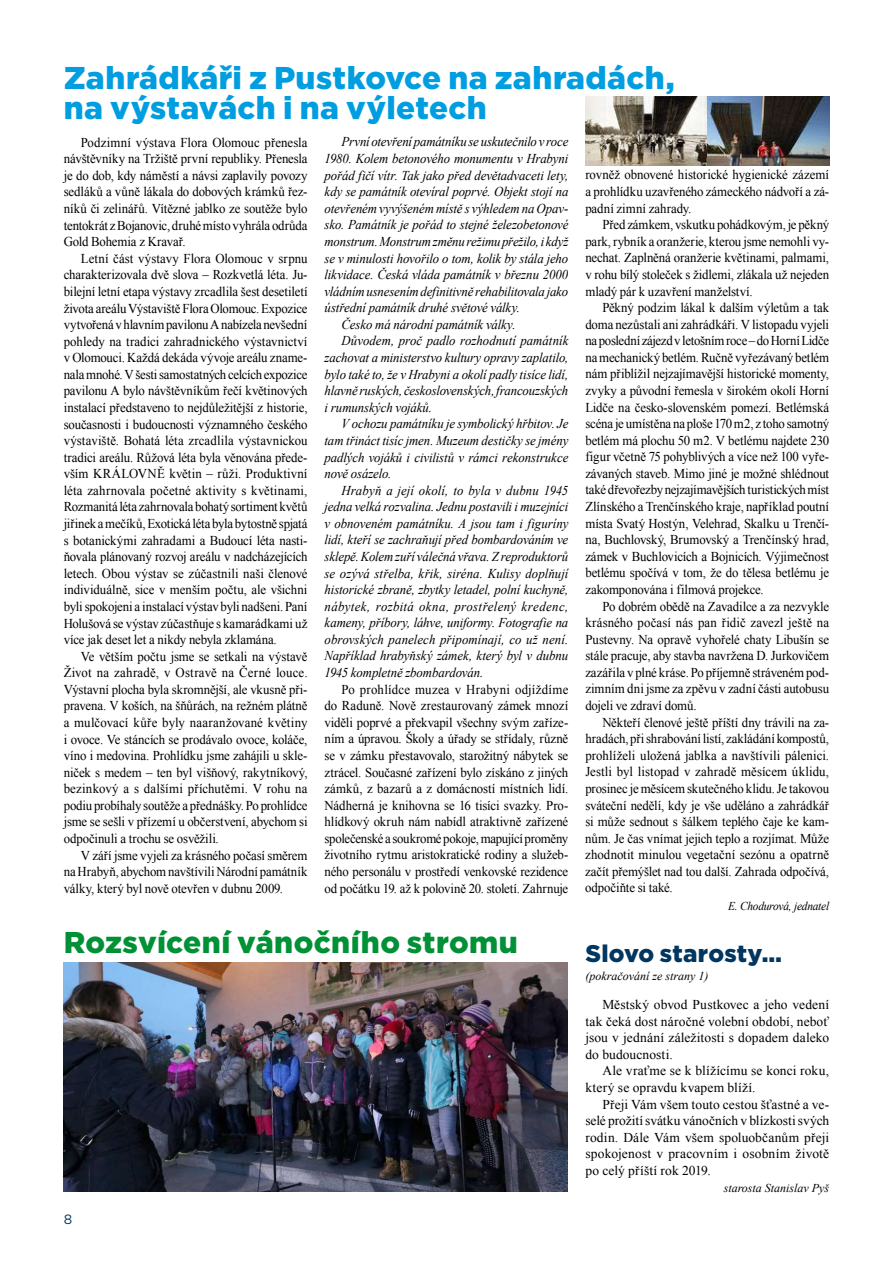
<style>
.page{position:relative;width:893px;height:1263px;background:#fff}
.page>*{position:absolute;margin:0;border:0;box-sizing:border-box;transform-origin:0 0}
.t1{font:900 31.5px/30px "Gotham";letter-spacing:.01em;color:#009ee0}
.t2{font:900 30px "Gotham";letter-spacing:.015em;color:#009036}
.t3{font:900 24px "Gotham";letter-spacing:.01em;color:#003660}
.t4{font:13.5px/16.6px "Times New Roman";letter-spacing:-.005em;color:#000;text-align:justify;scale:.95 1}
.t5{font:italic 13.5px "Times New Roman";letter-spacing:-.01em;color:#000;scale:.95 1}
.t6{font:13.5px/16.6px "Times New Roman";letter-spacing:-.005em;color:#000;text-align:justify}
.t7{font:italic 13.5px "Times New Roman";letter-spacing:.025em;color:#000;scale:.95 1}
.t8{font:italic 13.5px "Times New Roman";letter-spacing:.01em;color:#000;scale:.95 1}
.t9{font:13.5px "Gotham";color:#003660}
.t10{font:italic 12px "Times New Roman";color:#000}
.t11{font:italic 12px "Times New Roman";letter-spacing:-.02em;color:#000;scale:.95 1}
</style>
<div class="page">
<img style="left:585px;top:97px;width:244px;height:68px">
<img style="left:64px;top:962px;width:503px;height:229px">
<h1 class="t1" style="left:64px;top:62px;width:612px">Zahrádkáři z Pustkovce na zahradách, na výstavách i na výletech</h1>
<p class="t4" style="left:64px;top:134px;width:258px;text-indent:17px">Podzimní výstava Flora Olomouc přenesla návštěvníky na Tržiště první republiky. Přenesla je do dob, kdy náměstí a návsi zaplavily povozy sedláků a vůně lákala do dobových krámků řez&shy;níků či zelinářů. Vítězné jablko ze soutěže bylo tentokrát zBojanovic, druhé místo vyhrála odrůda Gold Bohemia z Kravař.</p>
<p class="t4" style="left:64px;top:250px;width:258px;text-indent:17px">Letní část výstavy Flora Olomouc v srpnu charakterizovala dvě slova – Rozkvetlá léta. Ju&shy;bilejní letní etapa výstavy zrcadlila šest desetiletí života areálu Výstaviště Flora Olomouc. Expozice vytvořená v hlavním pavilonu Anabízela nevšední pohledy na tradici zahradnického výstavnictví v Olomouci. Každá dekáda vývoje areálu zname&shy;nala mnohé. Všesti samostatných celcích expozice pavilonu A bylo návštěvníkům řečí květinových instalací představeno to nejdůležitější z historie, současnosti i budoucnosti významného českého výstaviště. Bohatá léta zrcadlila výstavnickou tradici areálu. Růžová léta byla věnována přede&shy;vším KRÁLOVNĚ květin – růži. Produktivní léta zahrnovala početné aktivity s květinami, Rozmanitá léta zahrnovala bohatý sortiment květů jiřinek a mečíků, Exotická léta byla bytostně spjatá s botanickými zahradami a Budoucí léta nasti&shy;ňovala plánovaný rozvoj areálu v nadcházejících letech. Obou výstav se zúčastnili naši členové individuálně, sice v menším počtu, ale všichni byli spokojeni a instalací výstav byli nadšeni. Paní Holušová se výstav zúčastňuje s kamarádkami už více jak deset let a nikdy nebyla zklamána.</p>
<p class="t4" style="left:64px;top:648px;width:258px;text-indent:17px">Ve větším počtu jsme se setkali na výstavě Život na zahradě, v Ostravě na Černé louce.<br>Výstavní plocha byla skromnější, ale vkusně při&shy;pravena. V koších, na šňůrách, na režném plátně a mulčovací kůře byly naaranžované květiny i ovoce. Ve stáncích se prodávalo ovoce, koláče, víno i medovina. Prohlídku jsme zahájili u skle&shy;niček s medem – ten byl višňový, rakytníkový, bezinkový a s dalšími příchutěmi. V rohu na podiu probíhaly soutěže a přednášky. Po prohlídce jsme se sešli v přízemí u občerstvení, abychom si odpočinuli a trochu se osvěžili.</p>
<p class="t4" style="left:64px;top:846px;width:258px;text-indent:17px">V září jsme vyjeli za krásného počasí směrem na Hrabyň, abychom navštívili Národní památník války, který byl nově otevřen v dubnu 2009.</p>
<p class="t5" style="left:342px;top:133px;width:240px">První otevření památníku se uskutečnilo v roce</p>
<p class="t5" style="left:325px;top:149px;width:258px">1980. Kolem betonového monumentu v Hrabyni</p>
<p class="t5" style="left:325px;top:166px;width:258px">pořád fičí vítr. Tak jako před devětadvaceti lety,</p>
<p class="t5" style="left:325px;top:182px;width:258px">kdy se památník otevíral poprvé. Objekt stojí na</p>
<p class="t5" style="left:325px;top:199px;width:258px">otevřeném vyvýšeném místě s výhledem na Opav-</p>
<p class="t5" style="left:325px;top:216px;width:258px">sko. Památník je pořád to stejné železobetonové</p>
<p class="t5" style="left:325px;top:232px;width:258px">monstrum. Monstrum změnu režimu přežilo, i když</p>
<p class="t5" style="left:325px;top:249px;width:258px">se v minulosti hovořilo o tom, kolik by stála jeho</p>
<p class="t5" style="left:325px;top:265px;width:258px">likvidace. Česká vláda památník v březnu 2000</p>
<p class="t5" style="left:325px;top:282px;width:258px">vládním usnesením definitivně rehabilitovala jako</p>
<p class="t5" style="left:325px;top:298px;width:207px">ústřední památník druhé světové války.</p>
<p class="t5" style="left:342px;top:315px;width:185px">Česko má národní památník války.</p>
<p class="t5" style="left:342px;top:332px;width:240px">Důvodem, proč padlo rozhodnutí památník</p>
<p class="t5" style="left:325px;top:348px;width:258px">zachovat a ministerstvo kultury opravy zaplatilo,</p>
<p class="t5" style="left:325px;top:365px;width:258px">bylo také to, že v Hrabyni a okolí padly tisíce lidí,</p>
<p class="t5" style="left:325px;top:381px;width:258px">hlavně ruských, československých, francouzských</p>
<p class="t5" style="left:325px;top:398px;width:115px">i rumunských vojáků.</p>
<p class="t5" style="left:342px;top:414px;width:240px">V ochozu památníku je symbolický hřbitov. Je</p>
<p class="t5" style="left:325px;top:431px;width:258px">tam třináct tisíc jmen. Muzeum destičky se jmény</p>
<p class="t5" style="left:325px;top:448px;width:258px">padlých vojáků i civilistů v rámci rekonstrukce</p>
<p class="t5" style="left:325px;top:464px;width:72px">nově osázelo.</p>
<p class="t8" style="left:342px;top:481px;width:240px">Hrabyň a její okolí, to byla v dubnu 1945</p>
<p class="t5" style="left:325px;top:497px;width:258px">jedna velká rozvalina. Jednu postavili i muzejníci</p>
<p class="t5" style="left:325px;top:514px;width:258px">v obnoveném památníku. A jsou tam i figuríny</p>
<p class="t5" style="left:325px;top:531px;width:258px">lidí, kteří se zachraňují před bombardováním ve</p>
<p class="t5" style="left:325px;top:547px;width:258px">sklepě. Kolem zuří válečná vřava. Z reproduktorů</p>
<p class="t5" style="left:325px;top:564px;width:258px">se ozývá střelba, křik, siréna. Kulisy doplňují</p>
<p class="t5" style="left:325px;top:580px;width:258px">historické zbraně, zbytky letadel, polní kuchyně,</p>
<p class="t7" style="left:325px;top:597px;width:258px">nábytek, rozbitá okna, prostřelený kredenc,</p>
<p class="t5" style="left:325px;top:613px;width:258px">kameny, příbory, láhve, uniformy. Fotografie na</p>
<p class="t5" style="left:325px;top:630px;width:258px">obrovských panelech připomínají, co už není.</p>
<p class="t5" style="left:325px;top:647px;width:258px">Například hrabyňský zámek, který byl v dubnu</p>
<p class="t5" style="left:325px;top:663px;width:169px">1945 kompletně zbombardován.</p>
<p class="t4" style="left:325px;top:681px;width:258px;text-indent:17px">Po prohlídce muzea v Hrabyni odjíždíme do Raduně. Nově zrestaurovaný zámek mnozí viděli poprvé a překvapil všechny svým zaříze&shy;ním a úpravou. Školy a úřady se střídaly, různě se v zámku přestavovalo, starožitný nábytek se ztrácel. Současné zařízení bylo získáno z jiných zámků, z bazarů a z domácností místních lidí.<br>Nádherná je knihovna se 16 tisíci svazky. Pro&shy;hlídkový okruh nám nabídl atraktivně zařízené společenské a soukromé pokoje, mapující proměny životního rytmu aristokratické rodiny a služeb&shy;ného personálu v prostředí venkovské rezidence od počátku 19. až k polovině 20. století. Zahrnuje</p>
<h2 class="t2" style="left:64px;top:922px;width:456px">Rozsvícení vánočního stromu</h2>
<p class="t9" style="left:64px;top:1210px;width:10px">8</p>
<p class="t4" style="left:585px;top:166px;width:258px">rovněž obnovené historické hygienické zázemí a prohlídku uzavřeného zámeckého nádvoří a zá&shy;padní zimní zahrady.</p>
<p class="t4" style="left:585px;top:216px;width:258px;text-indent:17px">Před zámkem, vskutku pohádkovým, je pěkný park, rybník a oranžerie, kterou jsme nemohli vy&shy;nechat. Zaplněná oranžerie květinami, palmami, v rohu bílý stoleček s židlemi, zlákala už nejeden mladý pár k uzavření manželství.</p>
<p class="t4" style="left:585px;top:299px;width:258px;text-indent:17px">Pěkný podzim lákal k dalším výletům a tak doma nezůstali ani zahrádkáři. V listopadu vyjeli na poslední zájezd vletošním roce – do Horní Lidče na mechanický betlém. Ručně vyřezávaný betlém nám přiblížil nejzajímavější historické momenty, zvyky a původní řemesla v širokém okolí Horní Lidče na česko-slovenském pomezí. Betlémská scéna je umístěna na ploše 170 m2, z toho samotný betlém má plochu 50 m2. V betlému najdete 230 figur včetně 75 pohyblivých a více než 100 vyře&shy;závaných staveb. Mimo jiné je možné shlédnout také dřevořezby nejzajímavějších turistických míst Zlínského a Trenčínského kraje, například poutní místa Svatý Hostýn, Velehrad, Skalku u Trenčí&shy;na, Buchlovský, Brumovský a Trenčínský hrad, zámek v Buchlovicích a Bojnicích. Výjimečnost betlému spočívá v tom, že do tělesa betlému je zakomponována i filmová projekce.</p>
<p class="t4" style="left:585px;top:597px;width:258px;text-indent:17px">Po dobrém obědě na Zavadilce a za nezvykle krásného počasí nás pan řidič zavezl ještě na Pustevny. Na opravě vyhořelé chaty Libušín se stále pracuje, aby stavba navržena D. Jurkovičem zazářila v plné kráse. Po příjemně stráveném pod&shy;zimním dni jsme za zpěvu v zadní části autobusu dojeli ve zdraví domů.</p>
<p class="t4" style="left:585px;top:713px;width:258px;text-indent:17px">Někteří členové ještě příští dny trávili na za&shy;hradách, při shrabování listí, zakládání kompostů, prohlíželi uložená jablka a navštívili pálenici.<br>Jestli byl listopad v zahradě měsícem úklidu, prosinec je měsícem skutečného klidu. Je takovou sváteční nedělí, kdy je vše uděláno a zahrádkář si může sednout s šálkem teplého čaje ke kam&shy;nům. Je čas vnímat jejich teplo a rozjímat. Může zhodnotit minulou vegetační sezónu a opatrně začít přemýšlet nad tou další. Zahrada odpočívá, odpočiňte si také.</p>
<p class="t11" style="left:728px;top:897px;width:108px">E. Chodurová, jednatel</p>
<h3 class="t3" style="left:585px;top:937px;width:198px">Slovo starosty…</h3>
<p class="t6" style="left:585px;top:996px;width:245px;text-indent:17px">Městský obvod Pustkovec a jeho vedení tak čeká dost náročné volební období, neboť jsou v jednání záležitosti s dopadem daleko do budoucnosti.</p>
<p class="t6" style="left:585px;top:1062px;width:245px;text-indent:17px">Ale vraťme se k blížícímu se konci roku, který se opravdu kvapem blíží.</p>
<p class="t6" style="left:585px;top:1095px;width:245px;text-indent:17px">Přeji Vám všem touto cestou šťastné a ve&shy;selé prožití svátku vánočních v blízkosti svých rodin. Dále Vám všem spoluobčanům přeji spokojenost v pracovním i osobním životě po celý příští rok 2019.</p>
<p class="t10" style="left:724px;top:1179px;width:107px">starosta Stanislav Pyš</p>
<p class="t10" style="left:585px;top:968px;width:124px">(pokračování ze strany 1)</p>
</div>
